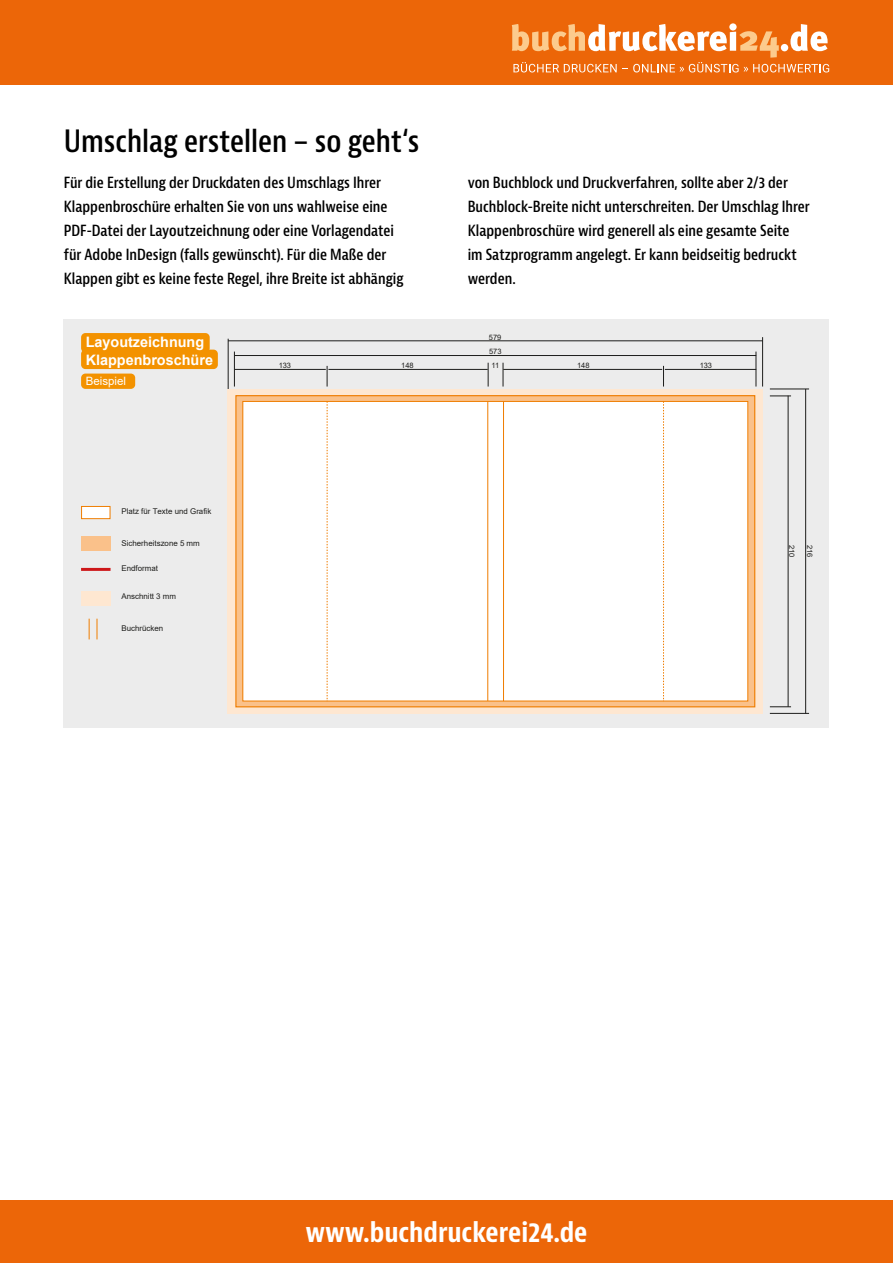
<style>
.page{position:relative;width:893px;height:1263px;background:#fff}
.page>*{position:absolute;margin:0;border:0;box-sizing:border-box;transform-origin:0 0}
.t1{font:600 condensed 30px "Bernina Sans";color:#000}
.t2{font:700 condensed 27px "Bernina Sans";color:#fff}
.t3{font:600 condensed 15px/24px "Bernina Sans";color:#000}
.t4{font:700 14.4px/18px "Arial";color:#fff}
.t5{font:11.55px "Arial";color:#fff}
.t6{font:7.95px "Arial";color:#1d1d1b}
.t7{font:7.5px "Arial";color:#1d1d1b}
</style>
<div class="page">
<div style="left:0;top:1200px;width:893px;height:63px;background:#ec6608"></div>
<div style="left:0;top:0;width:893px;height:85px;background:#ec6608"></div>
<svg style="left:512px;top:23px;width:317px;height:49px"></svg>
<div style="left:64px;top:320px;width:765px;height:408px;background:#ececec"></div>
<div style="left:81px;top:350px;width:137px;height:19px;background:#f39200;border-radius:4px"></div>
<div style="left:81px;top:333px;width:129px;height:19px;background:#f39200;border-radius:4px"></div>
<div style="left:81px;top:374px;width:54px;height:15px;background:#f39200;border-radius:4px"></div>
<div style="left:82px;top:506px;width:28px;height:13px;background:#fff"></div>
<div style="left:81px;top:506px;width:30px;height:13px;border:1px solid #ef7d00"></div>
<div style="left:81px;top:591px;width:30px;height:14px;background:#fee7d1"></div>
<div style="left:81px;top:536px;width:30px;height:15px;background:#fac18a"></div>
<hr style="left:81px;top:568px;width:30px;height:3px;background:#cd1719">
<svg style="left:89px;top:619px;width:1px;height:20px"></svg>
<svg style="left:96px;top:619px;width:1px;height:20px"></svg>
<div style="left:228px;top:389px;width:535px;height:325px;background:#fee7d1"></div>
<div style="left:236px;top:396px;width:519px;height:311px;background:#fac18a"></div>
<div style="left:235px;top:395px;width:520px;height:312px;border:1px solid #ef7d00"></div>
<div style="left:243px;top:401px;width:505px;height:300px;background:#fff"></div>
<div style="left:243px;top:401px;width:505px;height:300px;border:1px solid #ef7d00"></div>
<hr style="left:487px;top:401px;width:1px;height:300px;background:#ef7d00">
<hr style="left:503px;top:401px;width:1px;height:300px;background:#ef7d00">
<svg style="left:327px;top:401px;width:1px;height:300px"></svg>
<svg style="left:663px;top:401px;width:1px;height:300px"></svg>
<hr style="left:503px;top:369px;width:159px;height:1px;background:#1d1d1b">
<hr style="left:328px;top:369px;width:160px;height:1px;background:#1d1d1b">
<hr style="left:234px;top:369px;width:92px;height:1px;background:#1d1d1b">
<hr style="left:665px;top:369px;width:91px;height:1px;background:#1d1d1b">
<hr style="left:234px;top:355px;width:522px;height:1px;background:#1d1d1b">
<hr style="left:228px;top:341px;width:535px;height:1px;background:#1d1d1b">
<hr style="left:770px;top:389px;width:39px;height:1px;background:#1d1d1b">
<hr style="left:770px;top:713px;width:39px;height:1px;background:#1d1d1b">
<svg style="left:770px;top:396px;width:21px;height:1px"></svg>
<svg style="left:770px;top:706px;width:21px;height:1px"></svg>
<hr style="left:228px;top:339px;width:1px;height:50px;background:#1d1d1b">
<hr style="left:762px;top:337px;width:1px;height:49px;background:#1d1d1b">
<hr style="left:234px;top:352px;width:1px;height:34px;background:#1d1d1b">
<svg style="left:327px;top:366px;width:1px;height:20px"></svg>
<svg style="left:663px;top:366px;width:1px;height:20px"></svg>
<hr style="left:756px;top:352px;width:1px;height:34px;background:#1d1d1b">
<svg style="left:488px;top:363px;width:1px;height:23px"></svg>
<svg style="left:503px;top:363px;width:1px;height:23px"></svg>
<hr style="left:788px;top:396px;width:1px;height:311px;background:#1d1d1b">
<hr style="left:805px;top:389px;width:1px;height:325px;background:#1d1d1b">
<h1 class="t1" style="left:64px;top:123px;width:357px">Umschlag erstellen – so geht‘s</h1>
<p class="t3" style="left:64px;top:171px;width:341px">Für die Erstellung der Druckdaten des Umschlags Ihrer Klappenbroschüre erhalten Sie von uns wahlweise eine PDF-Datei der Layoutzeichnung oder eine Vorlagendatei für Adobe InDesign (falls gewünscht). Für die Maße der Klappen gibt es keine feste Regel, ihre Breite ist abhängig</p>
<p class="t3" style="left:468px;top:171px;width:344px">von Buchblock und Druckverfahren, sollte aber 2/3 der Buchblock-Breite nicht unterschreiten. Der Umschlag Ihrer Klappenbroschüre wird generell als eine gesamte Seite<br>im Satzprogramm angelegt. Er kann beidseitig bedruckt werden.</p>
<p class="t4" style="left:86px;top:333px;width:129px">Layoutzeichnung<br>Klappenbroschüre</p>
<p class="t5" style="left:86px;top:373px;width:42px">Beispiel</p>
<p class="t6" style="left:121px;top:505px;width:91px">Platz für Texte und Grafik</p>
<p class="t6" style="left:121px;top:537px;width:80px">Sicherheitszone 5 mm</p>
<p class="t6" style="left:121px;top:563px;width:38px">Endformat</p>
<p class="t6" style="left:121px;top:591px;width:56px">Anschnitt 3 mm</p>
<p class="t6" style="left:121px;top:623px;width:43px">Buchrücken</p>
<p class="t7" style="left:489px;top:332px;width:14px">579</p>
<p class="t7" style="left:489px;top:347px;width:14px">573</p>
<p class="t7" style="left:279px;top:360px;width:14px">133</p>
<p class="t7" style="left:401px;top:360px;width:14px">148</p>
<p class="t7" style="left:577px;top:360px;width:14px">148</p>
<p class="t7" style="left:700px;top:360px;width:14px">133</p>
<p class="t7" style="left:491px;top:360px;width:9px">11</p>
<p class="t7" style="left:797px;top:545px;width:14px;rotate:90deg">210</p>
<p class="t7" style="left:815px;top:545px;width:14px;rotate:90deg">216</p>
<h2 class="t2" style="left:305px;top:1216px;width:284px">www.buchdruckerei24.de</h2>
</div>
